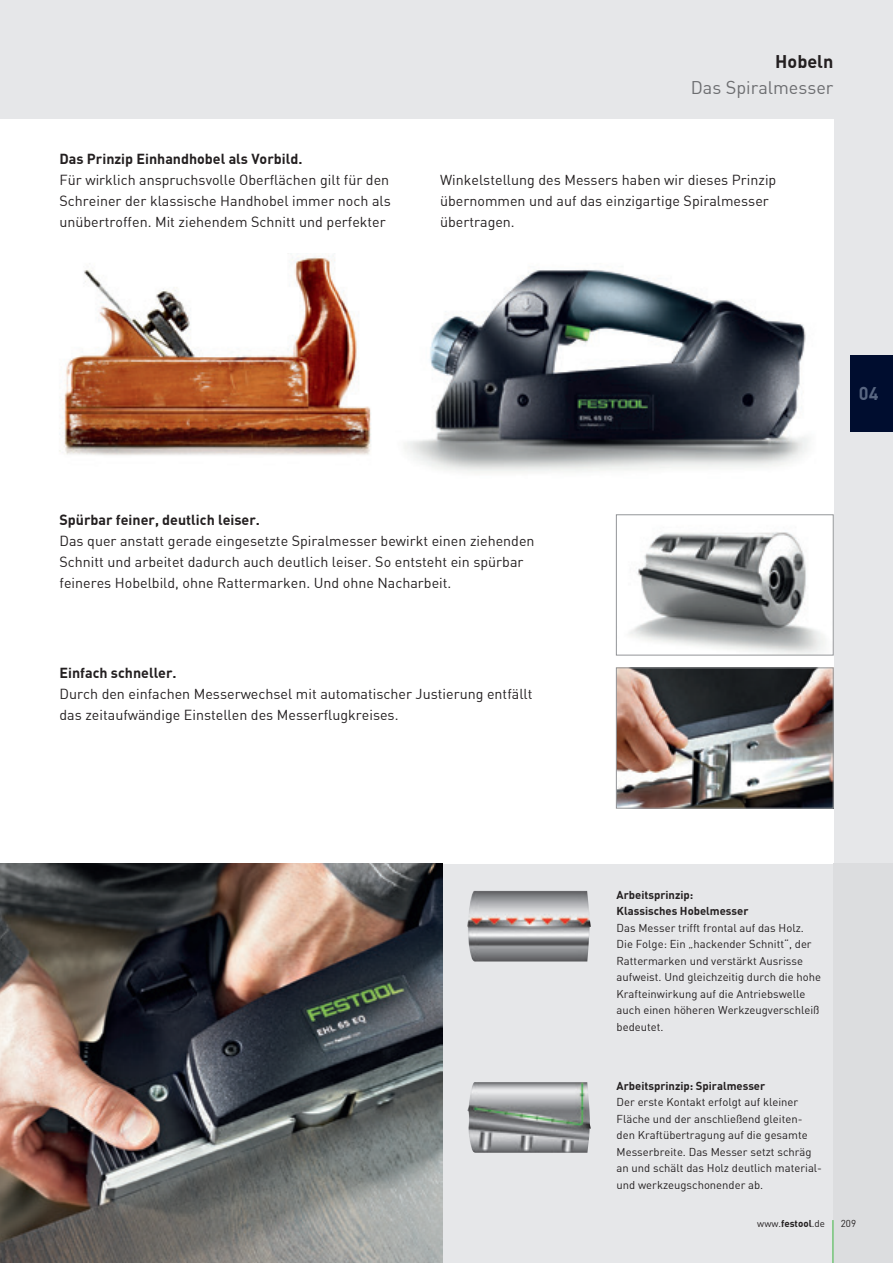
<style>
.page{position:relative;width:893px;height:1263px;background:#e6e7e9}
.page>*{position:absolute;margin:0;border:0;box-sizing:border-box;transform-origin:0 0}
.t1{font:18px "DIN Pro";color:#6c6d70}
.t2{font:700 18px "DIN Pro";color:#231f20}
.t3{font:700 18px "DIN Pro";color:#586681}
.t4{font:14.25px/21px "DIN Pro";color:#231f20}
.t5{font:700 14.25px "DIN Pro";color:#231f20}
.t6{font:11.25px/16.5px "DIN Pro";color:#231f20}
.t7{font:700 11.25px/16.5px "DIN Pro";color:#231f20}
.t8{font:9.75px "DIN Pro";color:#231f20}
.s1{font-weight:700}
</style>
<div class="page">
<div style="left:0;top:119px;width:833px;height:744px;background:#fff"></div>
<div style="left:833px;top:863px;width:60px;height:400px;background:#dcdddf"></div>
<img style="left:629px;top:532px;width:196px;height:121px">
<div style="left:616px;top:514px;width:217px;height:141px;border:1px solid #939598"></div>
<img style="left:618px;top:670px;width:213px;height:136px">
<div style="left:616px;top:668px;width:217px;height:140px;border:1px solid #939598"></div>
<img style="left:59px;top:253px;width:750px;height:221px">
<img style="left:0;top:863px;width:442px;height:400px">
<img style="left:467px;top:891px;width:124px;height:70px">
<img style="left:467px;top:1082px;width:124px;height:71px">
<hr style="left:832px;top:1220px;width:1px;height:43px;background:#45b749">
<div style="left:850px;top:355px;width:43px;height:77px;background:#000d2f"></div>
<p class="t2" style="left:775px;top:51px;width:60px">Hobeln</p>
<p class="t1" style="left:691px;top:77px;width:144px">Das Spiralmesser</p>
<p class="t5" style="left:60px;top:151px;width:244px">Das Prinzip Einhandhobel als Vorbild.</p>
<p class="t4" style="left:60px;top:170px;width:333px;text-align:justify">Für wirklich anspruchsvolle Oberflächen gilt für den Schreiner der klassische Handhobel immer noch als unübertroffen. Mit ziehendem Schnitt und perfekter</p>
<p class="t4" style="left:440px;top:170px;width:338px">Winkelstellung des Messers haben wir dieses Prinzip übernommen und auf das einzigartige Spiralmesser übertragen.</p>
<p class="t5" style="left:60px;top:511px;width:202px">Spürbar feiner, deutlich leiser.</p>
<p class="t4" style="left:60px;top:530px;width:477px">Das quer anstatt gerade eingesetzte Spiralmesser bewirkt einen ziehenden<br>Schnitt und arbeitet dadurch auch deutlich leiser. So entsteht ein spürbar feineres Hobelbild, ohne Rattermarken. Und ohne Nacharbeit.</p>
<p class="t5" style="left:60px;top:664px;width:119px">Einfach schneller.</p>
<p class="t4" style="left:60px;top:684px;width:474px">Durch den einfachen Messerwechsel mit automatischer Justierung entfällt das zeitaufwändige Einstellen des Messerflugkreises.</p>
<p class="t3" style="left:859px;top:383px;width:21px">04</p>
<p class="t7" style="left:617px;top:887px;width:133px">Arbeitsprinzip:<br>Klassisches Hobelmesser</p>
<p class="t6" style="left:617px;top:920px;width:206px">Das Messer trifft frontal auf das Holz.<br>Die Folge: Ein „hackender Schnitt“, der Rattermarken und verstärkt Ausrisse aufweist. Und gleichzeitig durch die hohe Krafteinwirkung auf die Antriebswelle auch einen höheren Werkzeugverschleiß bedeutet.</p>
<p class="t7" style="left:617px;top:1078px;width:150px">Arbeitsprinzip: Spiralmesser</p>
<p class="t6" style="left:617px;top:1094px;width:207px">Der erste Kontakt erfolgt auf kleiner Fläche und der anschließend gleiten&shy;den Kraftübertragung auf die gesamte Messerbreite. Das Messer setzt schräg an und schält das Holz deutlich material&shy;und werkzeugschonender ab.</p>
<p class="t8" style="left:757px;top:1218px;width:69px">www.<span class="s1">festool</span>.de</p>
<p class="t8" style="left:841px;top:1218px;width:17px">209</p>
</div>
